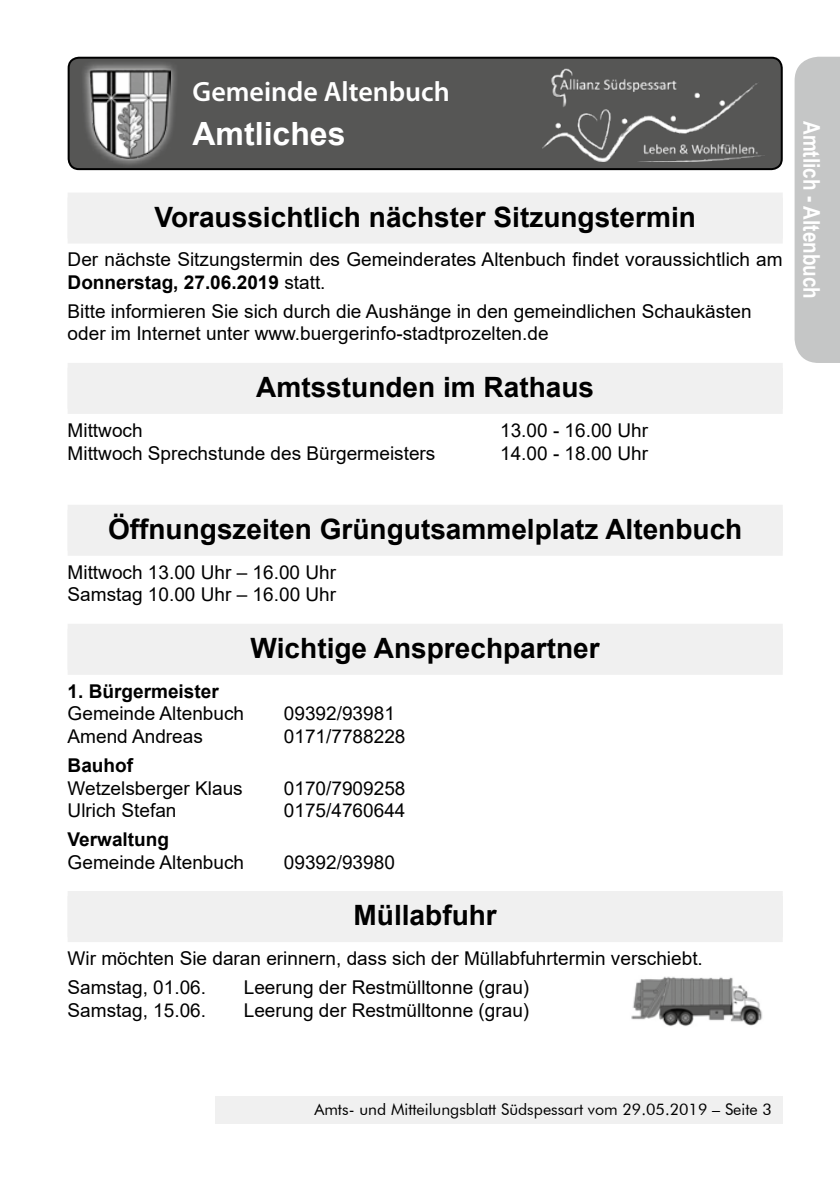
<style>
.page{position:relative;width:840px;height:1191px;background:#fff}
.page>*{position:absolute;margin:0;border:0;box-sizing:border-box;transform-origin:0 0}
.t1{font:700 32px "Arial";color:#fff}
.t2{font:700 28px "Arial";color:#000}
.t3{font:600 28px "Myriad Pro";color:#fff}
.t4{font:700 23px "Arial Narrow";color:#fff}
.t5{font:19px/22.8px "Arial";color:#000}
.t6{font:700 19px "Arial";color:#000}
.t7{font:16px "Futura BT";color:#000}
.s1{font-weight:700}
</style>
<div class="page">
<div style="left:215px;top:1097px;width:567px;height:27px;background:#f0f0f0"></div>
<div style="left:68px;top:197px;width:714px;height:46px;background:#f0f0f0"></div>
<div style="left:68px;top:192px;width:714px;height:46px;background:#f0f0f0"></div>
<div style="left:68px;top:368px;width:714px;height:46px;background:#f0f0f0"></div>
<div style="left:68px;top:363px;width:714px;height:46px;background:#f0f0f0"></div>
<div style="left:68px;top:510px;width:714px;height:46px;background:#f0f0f0"></div>
<div style="left:68px;top:505px;width:714px;height:46px;background:#f0f0f0"></div>
<div style="left:68px;top:629px;width:714px;height:46px;background:#f0f0f0"></div>
<div style="left:68px;top:624px;width:714px;height:46px;background:#f0f0f0"></div>
<div style="left:68px;top:896px;width:714px;height:46px;background:#f0f0f0"></div>
<div style="left:68px;top:891px;width:714px;height:46px;background:#f0f0f0"></div>
<div style="left:69px;top:58px;width:712px;height:111px;background:#565655;border-radius:10px"></div>
<div style="left:68px;top:57px;width:714px;height:113px;border:2px solid #000;border-radius:10px"></div>
<svg style="left:79px;top:63px;width:100px;height:105px"></svg>
<img style="left:89px;top:69px;width:81px;height:89px">
<img style="left:542px;top:68px;width:222px;height:93px">
<img style="left:631px;top:976px;width:132px;height:50px">
<svg style="left:794px;top:57px;width:45px;height:306px;background:#c8c9c9"></svg>
<h2 class="t3" style="left:192px;top:74px;width:259px">Gemeinde Altenbuch</h2>
<h1 class="t1" style="left:192px;top:111px;width:154px">Amtliches</h1>
<h2 class="t2" style="left:154px;top:197px;width:542px">Voraussichtlich nächster Sitzungstermin</h2>
<p class="t5" style="left:68px;top:248px;width:716px">Der nächste Sitzungstermin des Gemeinderates Altenbuch findet voraussichtlich am<br><span class="s1">Donnerstag, 27.06.2019</span> statt.</p>
<p class="t5" style="left:68px;top:299px;width:685px">Bitte informieren Sie sich durch die Aushänge in den gemeindlichen Schaukästen oder im Internet unter www.buergerinfo-stadtprozelten.de</p>
<h2 class="t2" style="left:256px;top:367px;width:339px">Amtsstunden im Rathaus</h2>
<p class="t5" style="left:68px;top:418px;width:76px">Mittwoch</p>
<p class="t5" style="left:500px;top:418px;width:149px">13.00 - 16.00 Uhr</p>
<p class="t5" style="left:68px;top:441px;width:369px">Mittwoch Sprechstunde des Bürgermeisters</p>
<p class="t5" style="left:500px;top:441px;width:149px">14.00 - 18.00 Uhr</p>
<h2 class="t2" style="left:108px;top:509px;width:635px">Öffnungszeiten Grüngutsammelplatz Altenbuch</h2>
<p class="t5" style="left:68px;top:560px;width:270px">Mittwoch 13.00 Uhr – 16.00 Uhr<br>Samstag 10.00 Uhr – 16.00 Uhr</p>
<h2 class="t2" style="left:250px;top:628px;width:350px">Wichtige Ansprechpartner</h2>
<p class="t6" style="left:68px;top:677px;width:152px">1. Bürgermeister</p>
<p class="t5" style="left:68px;top:702px;width:178px">Gemeinde Altenbuch</p>
<p class="t5" style="left:284px;top:702px;width:112px">09392/93981</p>
<p class="t5" style="left:68px;top:725px;width:137px">Amend Andreas</p>
<p class="t5" style="left:284px;top:725px;width:123px">0171/7788228</p>
<p class="t6" style="left:68px;top:751px;width:67px">Bauhof</p>
<p class="t5" style="left:68px;top:776px;width:176px">Wetzelsberger Klaus</p>
<p class="t5" style="left:284px;top:776px;width:123px">0170/7909258</p>
<p class="t5" style="left:68px;top:799px;width:110px">Ulrich Stefan</p>
<p class="t5" style="left:284px;top:799px;width:123px">0175/4760644</p>
<p class="t6" style="left:68px;top:825px;width:103px">Verwaltung</p>
<p class="t5" style="left:68px;top:850px;width:178px">Gemeinde Altenbuch</p>
<p class="t5" style="left:284px;top:850px;width:112px">09392/93980</p>
<h2 class="t2" style="left:353px;top:895px;width:145px">Müllabfuhr</h2>
<p class="t5" style="left:68px;top:943px;width:636px;line-height:29.6px">Wir möchten Sie daran erinnern, dass sich der Müllabfuhrtermin verschiebt.<br>Samstag, 01.06.</p>
<p class="t5" style="left:244px;top:976px;width:287px">Leerung der Restmülltonne (grau)</p>
<p class="t5" style="left:68px;top:999px;width:140px">Samstag, 15.06.</p>
<p class="t5" style="left:244px;top:999px;width:287px">Leerung der Restmülltonne (grau)</p>
<p class="t4" style="left:828px;top:121px;width:179px;rotate:90deg">Amtlich - Altenbuch</p>
<p class="t7" style="left:314px;top:1099px;width:459px">Amts- und Mitteilungsblatt Südspessart vom 29.05.2019 – Seite 3</p>
</div>
